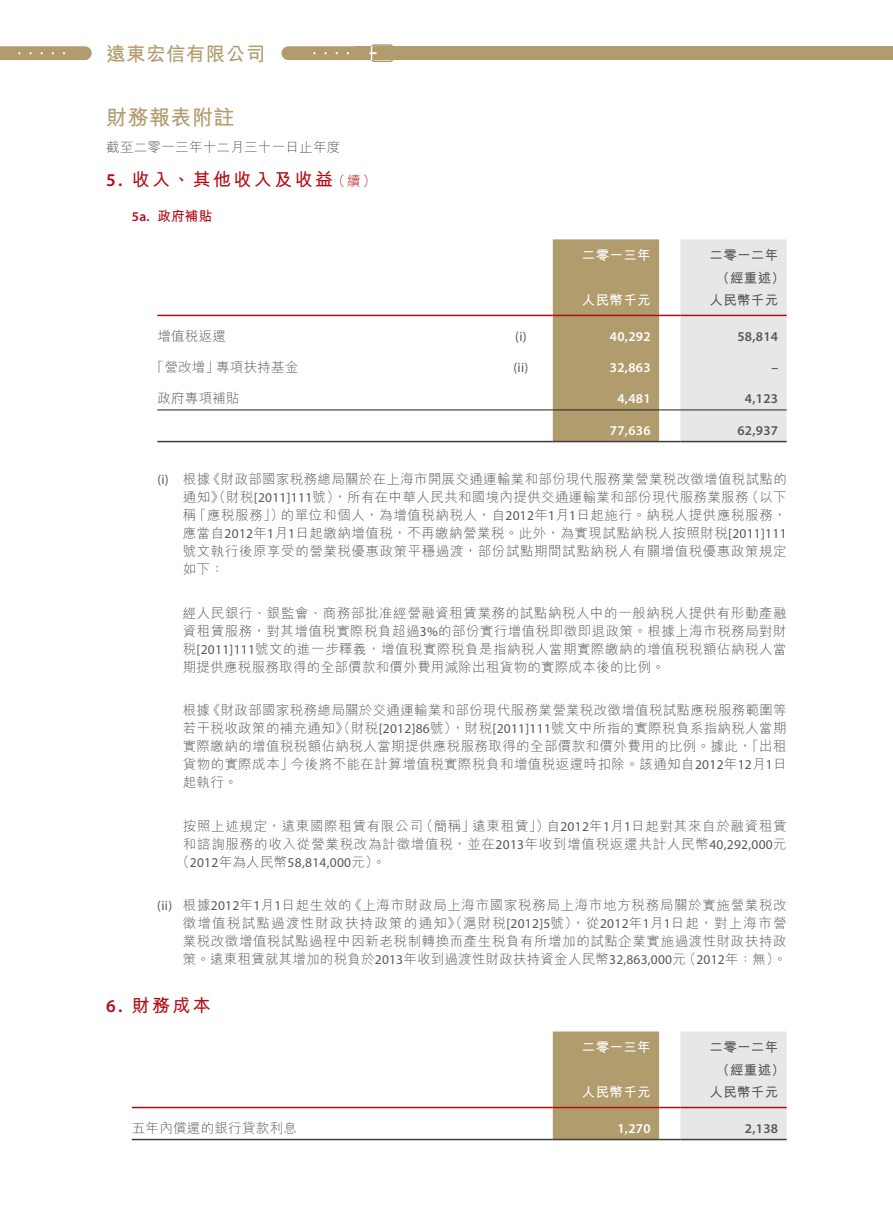
<style>
.page{position:relative;width:893px;height:1212px;background:#fff}
.page>*{position:absolute;margin:0;border:0;box-sizing:border-box;transform-origin:0 0}
.t1{font:700 21px "M Hei HK";letter-spacing:.02em;color:#b19c6e}
.t2{font:700 19.5px "M Hei HK";letter-spacing:.02em;color:#b19c6e}
.t3{font:700 18px "M Hei HK";letter-spacing:.13em;color:#b00d15}
.t4{font:300 13.5px/18px "M Hei HK";letter-spacing:.035em;color:#57585a;text-align:justify}
.t5{font:300 13.5px/18px "M Hei HK";letter-spacing:.055em;color:#57585a}
.t6{font:700 13.5px/22.5px "M Hei HK";letter-spacing:.02em;color:#57585a;text-align:center}
.t7{font:13.5px "Myriad Pro";letter-spacing:.02em;color:#57585a}
.t8{font:600 13.5px "Myriad Pro";letter-spacing:.02em;color:#fff}
.t9{font:600 13.5px "Myriad Pro";letter-spacing:.02em;color:#57585a}
.t10{font:700 13.5px "M Hei HK";letter-spacing:.02em;color:#fff}
.t11{font:700 13.5px "M Hei HK";color:#b00d15}
.s1{font-family:"Myriad Pro";font-weight:600}
.s2{font-weight:300;font-size:13.5px}
.s3{font-family:"Myriad Pro";font-weight:400}
.s4{font-family:"M Hei HK";font-weight:300}
</style>
<div class="page">
<svg style="left:0;top:46px;width:92px;height:14px"></svg>
<div style="left:356px;top:46px;width:537px;height:14px;background:#b19c6e"></div>
<svg style="left:281px;top:44px;width:112px;height:18px"></svg>
<hr style="left:157px;top:315px;width:332px;height:1px;background:#b00d15">
<hr style="left:489px;top:315px;width:64px;height:1px;background:#b00d15">
<hr style="left:157px;top:410px;width:332px;height:1px;background:#231f20">
<hr style="left:489px;top:410px;width:64px;height:1px;background:#231f20">
<hr style="left:157px;top:441px;width:332px;height:1px;background:#3e3e3f">
<hr style="left:489px;top:441px;width:64px;height:1px;background:#3e3e3f">
<svg style="left:553px;top:239px;width:234px;height:203px;background:#cec4b1"></svg>
<hr style="left:680px;top:441px;width:107px;height:1px;background:#3e3e3f">
<hr style="left:132px;top:1107px;width:421px;height:1px;background:#b00d15">
<hr style="left:132px;top:1139px;width:421px;height:1px;background:#3e3e3f">
<svg style="left:553px;top:1031px;width:234px;height:109px;background:#cec3af"></svg>
<hr style="left:680px;top:1139px;width:107px;height:1px;background:#3e3e3f">
<h2 class="t2" style="left:106px;top:40px;width:160px">遠東宏信有限公司</h2>
<h1 class="t1" style="left:106px;top:102px;width:130px">財務報表附註</h1>
<p class="t4" style="left:106px;top:138px;width:236px">截至二零一三年十二月三十一日止年度</p>
<h3 class="t3" style="left:106px;top:166px;width:271px"><span class="s1">5.</span> 收入、其他收入及收益<span class="s2">（續）</span></h3>
<p class="t11" style="left:132px;top:206px;width:82px"><span class="s1">5a.</span> 政府補貼</p>
<p class="t10" style="left:582px;top:245px;width:70px">二零一三年</p>
<p class="t6" style="left:709px;top:243px;width:77px">二零一二年（經重述）</p>
<p class="t10" style="left:582px;top:290px;width:70px">人民幣千元</p>
<p class="t6" style="left:709px;top:288px;width:70px">人民幣千元</p>
<p class="t4" style="left:157px;top:326px;width:70px">增值稅返還</p>
<p class="t7" style="left:515px;top:328px;width:13px">(i)</p>
<p class="t8" style="left:610px;top:328px;width:42px">40,292</p>
<p class="t9" style="left:737px;top:328px;width:42px">58,814</p>
<p class="t4" style="left:151px;top:357px;width:149px">「營改增」專項扶持基金</p>
<p class="t7" style="left:513px;top:359px;width:16px">(ii)</p>
<p class="t8" style="left:610px;top:359px;width:42px">32,863</p>
<p class="t9" style="left:771px;top:359px;width:8px">–</p>
<p class="t4" style="left:157px;top:389px;width:84px">政府專項補貼</p>
<p class="t8" style="left:617px;top:390px;width:35px">4,481</p>
<p class="t9" style="left:745px;top:390px;width:35px">4,123</p>
<p class="t8" style="left:610px;top:422px;width:42px">77,636</p>
<p class="t9" style="left:737px;top:422px;width:42px">62,937</p>
<p class="t4" style="left:183px;top:470px;width:605px;text-indent:-25px"><span class="s3">(i)</span> 根據《財政部國家稅務總局關於在上海市開展交通運輸業和部份現代服務業營業稅改徵增值稅試點的通知》（財稅<span class="s3">[2011]111</span>號），所有在中華人民共和國境內提供交通運輸業和部份現代服務業服務（以下稱「應稅服務」）的單位和個人，為增值稅納稅人，自<span class="s3">2012</span>年<span class="s3">1</span>月<span class="s3">1</span>日起施行。納稅人提供應稅服務，應當自<span class="s3">2012</span>年<span class="s3">1</span>月<span class="s3">1</span>日起繳納增值稅，不再繳納營業稅。此外，為實現試點納稅人按照財稅<span class="s3">[2011]111</span>號文執行後原享受的營業稅優惠政策平穩過渡，部份試點期間試點納稅人有關增值稅優惠政策規定如下：</p>
<p class="t4" style="left:183px;top:603px;width:605px">經人民銀行、銀監會、商務部批准經營融資租賃業務的試點納稅人中的一般納稅人提供有形動產融資租賃服務，對其增值稅實際稅負超過<span class="s3">3%</span>的部份實行增值稅即徵即退政策。根據上海市稅務局對財稅<span class="s3">[2011]111</span>號文的進一步釋義，增值稅實際稅負是指納稅人當期實際繳納的增值稅稅額佔納稅人當期提供應稅服務取得的全部價款和價外費用減除出租貨物的實際成本後的比例。</p>
<p class="t4" style="left:183px;top:701px;width:605px">根據《財政部國家稅務總局關於交通運輸業和部份現代服務業營業稅改徵增值稅試點應稅服務範圍等若干稅收政策的補充通知》（財稅<span class="s3">[2012]86</span>號），財稅<span class="s3">[2011]111</span>號文中所指的實際稅負系指納稅人當期實際繳納的增值稅稅額佔納稅人當期提供應稅服務取得的全部價款和價外費用的比例。據此，「出租貨物的實際成本」今後將不能在計算增值稅實際稅負和增值稅返還時扣除。該通知自<span class="s3">2012</span>年<span class="s3">12</span>月<span class="s3">1</span>日起執行。</p>
<p class="t5" style="left:183px;top:816px;width:605px">按照上述規定，遠東國際租賃有限公司（簡稱」遠東租賃」）自<span class="s3">2012</span>年<span class="s3">1</span>月<span class="s3">1</span>日起對其來自於融資租賃和諮詢服務的收入從營業稅改為計徵增值稅，並在<span class="s3">2013</span>年收到增值稅返還共計人民幣<span class="s3">40,292,000</span>元</p>
<p class="t7" style="left:176px;top:854px;width:211px"><span class="s4">（</span>2012<span class="s4">年為人民幣</span>58,814,000<span class="s4">元）。</span></p>
<p class="t4" style="left:183px;top:896px;width:605px;text-indent:-25px"><span class="s3">(ii)</span> 根據<span class="s3">2012</span>年<span class="s3">1</span>月<span class="s3">1</span>日起生效的《上海市財政局上海市國家稅務局上海市地方稅務局關於實施營業稅改徵增值稅試點過渡性財政扶持政策的通知》（滬財稅<span class="s3">[2012]5</span>號），從<span class="s3">2012</span>年<span class="s3">1</span>月<span class="s3">1</span>日起，對上海市營業稅改徵增值稅試點過程中因新老稅制轉換而產生稅負有所增加的試點企業實施過渡性財政扶持政策。遠東租賃就其增加的稅負於<span class="s3">2013</span>年收到過渡性財政扶持資金人民幣<span class="s3">32,863,000</span>元（<span class="s3">2012</span>年：無）。</p>
<h3 class="t3" style="left:106px;top:992px;width:106px"><span class="s1">6.</span> 財務成本</h3>
<p class="t10" style="left:582px;top:1037px;width:70px">二零一三年</p>
<p class="t6" style="left:709px;top:1035px;width:77px">二零一二年（經重述）</p>
<p class="t10" style="left:582px;top:1082px;width:70px">人民幣千元</p>
<p class="t6" style="left:709px;top:1080px;width:70px">人民幣千元</p>
<p class="t4" style="left:132px;top:1118px;width:167px">五年內償還的銀行貸款利息</p>
<p class="t8" style="left:617px;top:1120px;width:35px">1,270</p>
<p class="t9" style="left:745px;top:1120px;width:35px">2,138</p>
</div>
